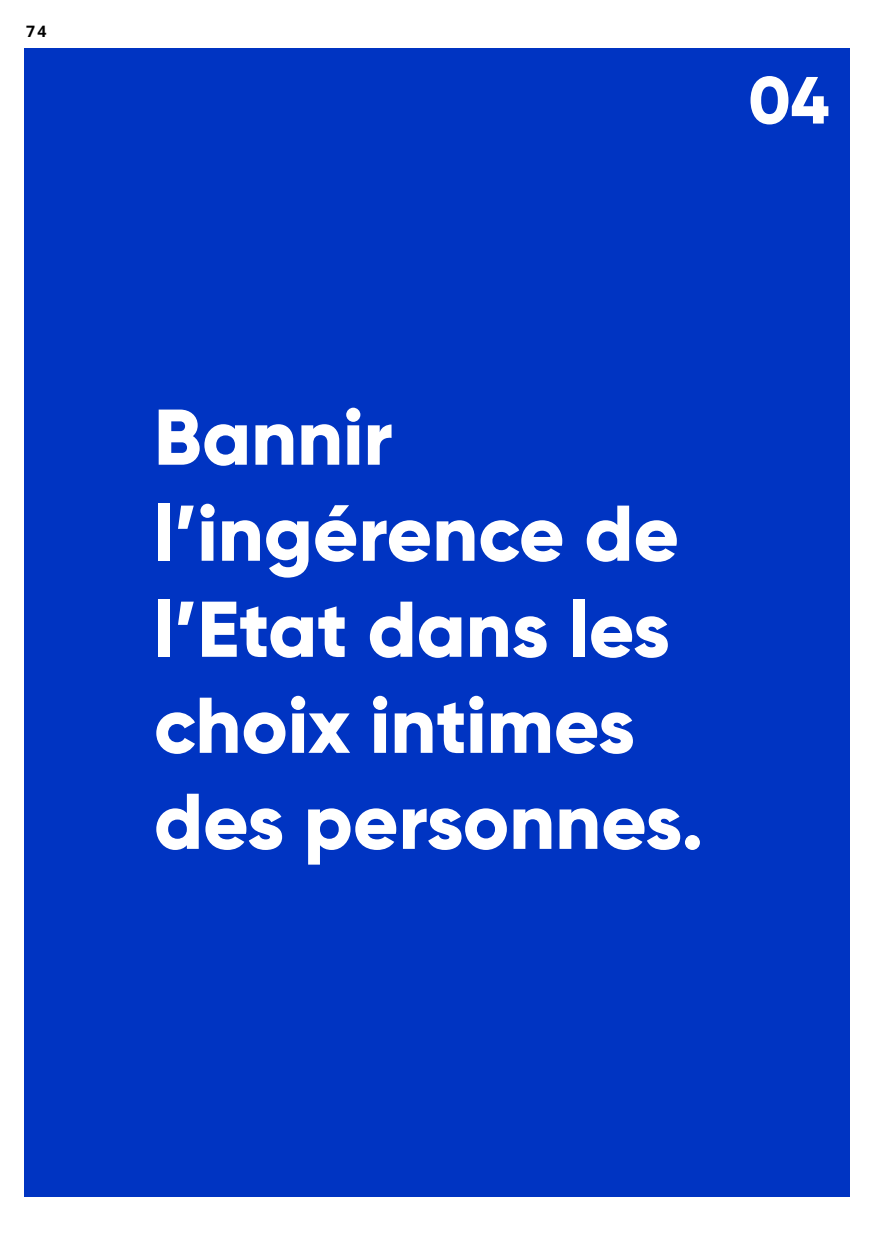
<style>
.page{position:relative;width:874px;height:1241px;background:#fff}
.page>*{position:absolute;margin:0;border:0;box-sizing:border-box;transform-origin:0 0}
.Sous-titre{font:800 78.75px "Gilroy";color:#fff}
.t1{font:800 66.5px "Gilroy";color:#fff}
.t2{font:700 15.75px "Open Sans";color:#000}
</style>
<div class="page">
<div style="left:24px;top:48px;width:825px;height:1148px;background:#0034c2"></div>
<p class="t2" style="left:26px;top:21px;width:22px">74</p>
<p class="t1" style="left:748px;top:58px;width:82px">04</p>
<p class="Sous-titre" style="left:154px;top:387px;width:240px">Bannir</p>
<p class="Sous-titre" style="left:154px;top:483px;width:526px">l’ingérence de</p>
<p class="Sous-titre" style="left:154px;top:579px;width:517px">l’Etat dans les</p>
<p class="Sous-titre" style="left:154px;top:675px;width:482px">choix intimes</p>
<p class="Sous-titre" style="left:154px;top:771px;width:550px">des personnes.</p>
</div>
